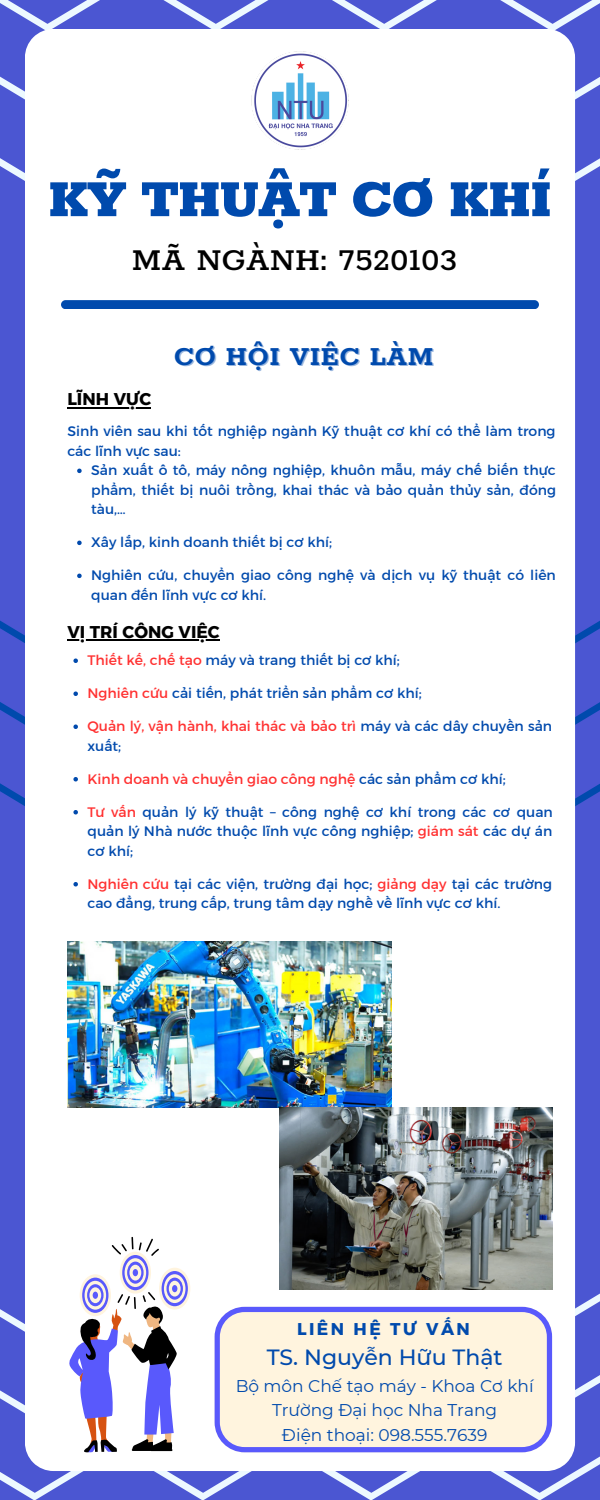
<style>
.page{position:relative;width:600px;height:1500px;background:#4b56d2}
.page>*{position:absolute;margin:0;border:0;box-sizing:border-box;transform-origin:0 0}
.t1{font:900 58px "Rokkitt";letter-spacing:-.04em;color:#004aad}
.t2{font:500 35px "Rokkitt";color:#000}
.t3{font:700 30px "Rokkitt";color:#004aad}
.t4{font:500 22px "Montserrat";color:#004aad}
.t5{font:17px/24.8px "Montserrat";color:#004aad;text-align:center}
.t6{font:17px "Kief Montaser Bold";color:#000}
.t7{font:17px "Kief Montaser Bold";letter-spacing:.145em;color:#004aad}
.t8{font:14px/19.5px "Kief Montaser Regular";color:#004aad}
.t9{font:14px/19.5px "Kief Montaser Regular";color:#ff3131}
.s1{color:#ff3131}
.s2{color:#004aad}
</style>
<div class="page">
<svg style="left:0;top:0;width:600px;height:194px"></svg>
<svg style="left:0;top:1279px;width:600px;height:221px"></svg>
<svg style="left:0;top:599px;width:600px;height:221px"></svg>
<div style="left:25px;top:29px;width:550px;height:1442px;background:#fff"></div>
<img style="left:67px;top:941px;width:324px;height:167px">
<img style="left:280px;top:1108px;width:273px;height:181px">
<svg style="left:215px;top:1307px;width:337px;height:145px;background:#efe5e1"></svg>
<div style="left:61px;top:300px;width:478px;height:9px;background:#004aad;border-radius:5px"></div>
<img style="left:250px;top:51px;width:100px;height:100px">
<svg style="left:67px;top:1237px;width:123px;height:216px;background:#c5c2e0"></svg>
<svg style="left:73px;top:659px;width:5px;height:4px"></svg>
<svg style="left:73px;top:692px;width:5px;height:4px"></svg>
<svg style="left:73px;top:725px;width:5px;height:4px"></svg>
<svg style="left:73px;top:777px;width:5px;height:5px"></svg>
<svg style="left:73px;top:810px;width:5px;height:5px"></svg>
<svg style="left:73px;top:882px;width:5px;height:5px"></svg>
<svg style="left:77px;top:469px;width:5px;height:4px"></svg>
<svg style="left:77px;top:541px;width:5px;height:4px"></svg>
<svg style="left:77px;top:574px;width:5px;height:4px"></svg>
<hr style="left:67px;top:639px;width:153px;height:2px;background:#000">
<hr style="left:67px;top:407px;width:84px;height:1px;background:#000">
<h1 class="t1" style="left:47px;top:169px;width:507px">KỸ THUẬT CƠ KHÍ</h1>
<h2 class="t2" style="left:132px;top:241px;width:327px">MÃ NGÀNH: 7520103</h2>
<p class="t6" style="left:67px;top:389px;width:85px">LĨNH VỰC</p>
<h3 class="t3" style="left:174px;top:340px;width:262px">CƠ HỘI VIỆC LÀM</h3>
<p class="t8" style="left:67px;top:422px;width:490px">Sinh viên sau khi tốt nghiệp ngành Kỹ thuật cơ khí có thể làm trong các lĩnh vực sau:</p>
<p class="t8" style="left:91px;top:461px;width:466px;text-align:justify">Sản xuất ô tô, máy nông nghiệp, khuôn mẫu, máy chế biến thực phẩm, thiết bị nuôi trồng, khai thác và bảo quản thủy sản, đóng tàu,…</p>
<p class="t8" style="left:91px;top:533px;width:242px">Xây lắp, kinh doanh thiết bị cơ khí;</p>
<p class="t8" style="left:91px;top:566px;width:466px">Nghiên cứu, chuyển giao công nghệ và dịch vụ kỹ thuật có liên quan đến lĩnh vực cơ khí.</p>
<p class="t6" style="left:67px;top:621px;width:154px">VỊ TRÍ CÔNG VIỆC</p>
<p class="t8" style="left:87px;top:650px;width:314px"><span class="s1">Thiết kế, chế tạo</span> máy và trang thiết bị cơ khí;</p>
<p class="t8" style="left:87px;top:683px;width:336px"><span class="s1">Nghiên cứu</span> cải tiến, phát triển sản phẩm cơ khí;</p>
<p class="t9" style="left:87px;top:716px;width:466px">Quản lý, vận hành, khai thác và bảo trì <span class="s2">máy và các dây chuyền sản xuất;</span></p>
<p class="t9" style="left:87px;top:769px;width:420px">Kinh doanh và chuyển giao công nghệ <span class="s2">các sản phẩm cơ khí;</span></p>
<p class="t8" style="left:87px;top:802px;width:467px;text-align:justify"><span class="s1">Tư vấn</span> quản lý kỹ thuật – công nghệ cơ khí trong các cơ quan quản lý Nhà nước thuộc lĩnh vực công nghiệp; <span class="s1">giám sát</span> các dự án cơ khí;</p>
<p class="t8" style="left:87px;top:874px;width:466px"><span class="s1">Nghiên cứu</span> tại các viện, trường đại học; <span class="s1">giảng dạy</span> tại các trường cao đẳng, trung cấp, trung tâm dạy nghề về lĩnh vực cơ khí.</p>
<p class="t7" style="left:297px;top:1319px;width:174px">LIÊN HỆ TƯ VẤN</p>
<h3 class="t4" style="left:267px;top:1343px;width:237px">TS. Nguyễn Hữu Thật</h3>
<p class="t5" style="left:236px;top:1373px;width:300px">Bộ môn Chế tạo máy - Khoa Cơ khí<br>Trường Đại học Nha Trang<br>Điện thoại: 098.555.7639</p>
</div>
